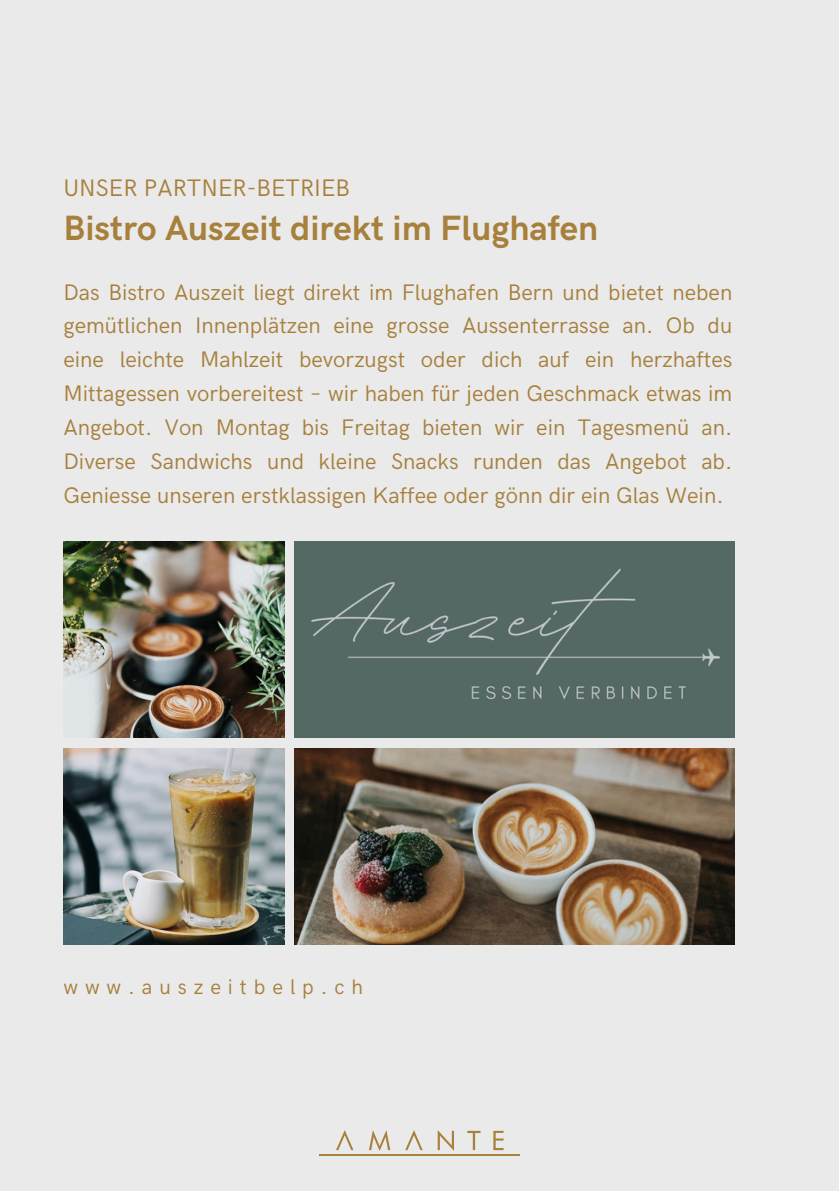
<style>
.page{position:relative;width:839px;height:1191px;background:#fff}
.page>*{position:absolute;margin:0;border:0;box-sizing:border-box;transform-origin:0 0}
.t1{font:700 35.2px "HK Grotesk";color:#a7803c}
.t2{font:24px "HK Grotesk";color:#a7803c}
.t3{font:22.6px/33.8px "HK Grotesk";color:#a7803c;text-align:justify}
.t4{font:21.2px "HK Grotesk";letter-spacing:.33em;color:#a7803c}
</style>
<div class="page">
<div style="left:0;top:0;width:838px;height:1191px;background:#eaeaeb"></div>
<img style="left:63px;top:541px;width:221px;height:197px">
<div style="left:294px;top:541px;width:440px;height:197px;background:#556964"></div>
<img style="left:63px;top:748px;width:221px;height:197px">
<img style="left:294px;top:748px;width:440px;height:197px">
<hr style="left:320px;top:1154px;width:200px;height:1px;background:#a8813d">
<svg style="left:405px;top:1130px;width:17px;height:20px"></svg>
<svg style="left:336px;top:1130px;width:17px;height:20px"></svg>
<svg style="left:369px;top:1130px;width:21px;height:21px"></svg>
<svg style="left:437px;top:1130px;width:17px;height:21px"></svg>
<svg style="left:467px;top:1131px;width:13px;height:19px"></svg>
<svg style="left:493px;top:1131px;width:10px;height:19px"></svg>
<h2 class="t2" style="left:63px;top:174px;width:288px">UNSER PARTNER-BETRIEB</h2>
<h1 class="t1" style="left:63px;top:208px;width:536px">Bistro Auszeit direkt im Flughafen</h1>
<h3 class="t3" style="left:63px;top:276px;width:670px">Das Bistro Auszeit liegt direkt im Flughafen Bern und bietet neben gemütlichen Innenplätzen eine grosse Aussenterrasse an. Ob du eine leichte Mahlzeit bevorzugst oder dich auf ein herzhaftes Mittagessen vorbereitest – wir haben für jeden Geschmack etwas im Angebot. Von Montag bis Freitag bieten wir ein Tagesmenü an.<br>Diverse Sandwichs und kleine Snacks runden das Angebot ab.<br>Geniesse unseren erstklassigen Kaffee oder gönn dir ein Glas Wein.</h3>
<p class="t4" style="left:63px;top:975px;width:301px">www.auszeitbelp.ch</p>
</div>
